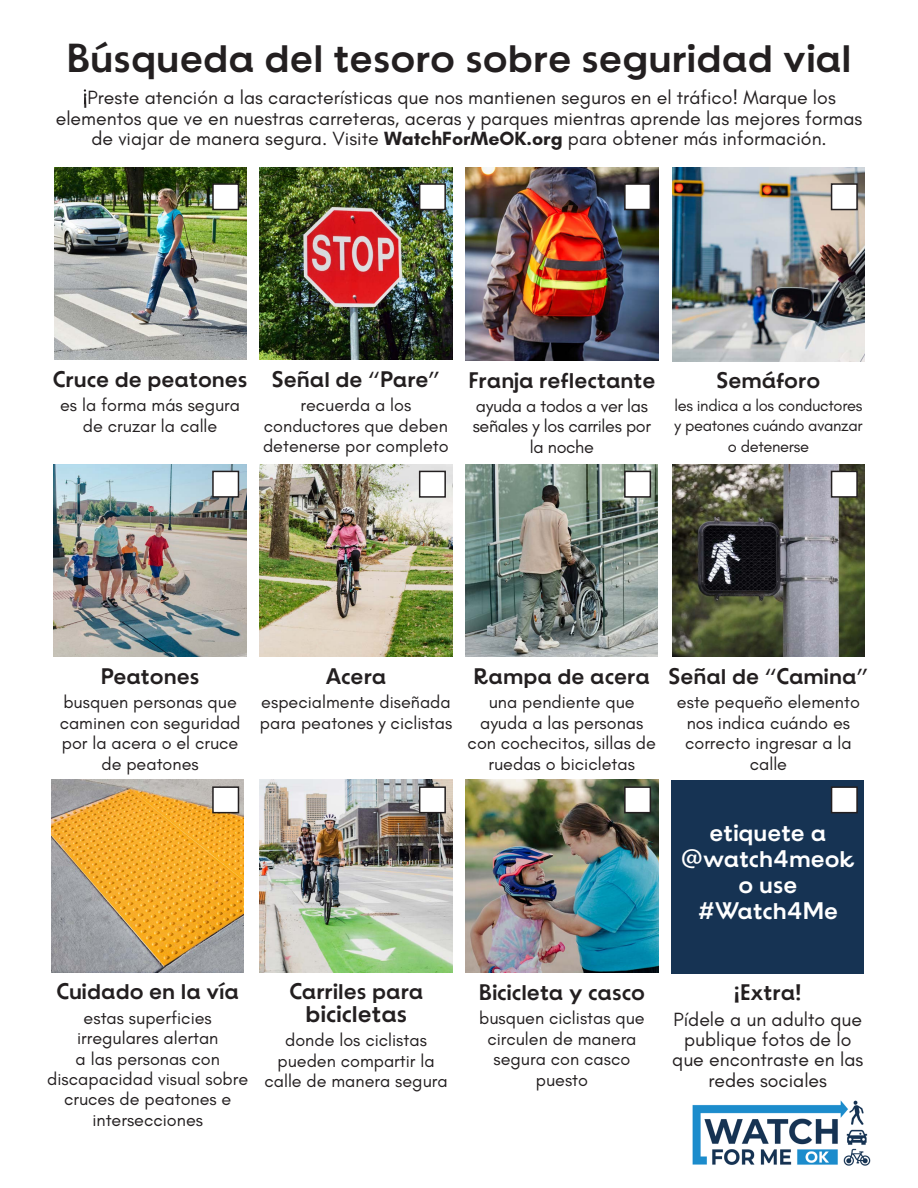
<style>
.page{position:relative;width:918px;height:1188px;background:#fff}
.page>*{position:absolute;margin:0;border:0;box-sizing:border-box;transform-origin:0 0}
.t1{font:40.5px "BD Supper";color:#231f20}
.t2{font:24px/25.8px "BD Supper";color:#fff;text-align:center}
.t3{font:24px "BD Supper";color:#231f20}
.t4{font:22.5px "BD Supper";color:#231f20}
.t5{font:19.5px/20.4px "Glacial Indifference";color:#231f20;text-align:center}
.t6{font:18px/20.4px "Glacial Indifference";color:#231f20;text-align:center}
.t7{font:18px/20.4px "Glacial Indifference";letter-spacing:-.02em;color:#231f20;text-align:center}
.t8{font:16.5px/20.4px "Glacial Indifference";letter-spacing:-.02em;color:#231f20;text-align:center}
.s1{font-weight:700}
</style>
<div class="page">
<img style="left:692px;top:1100px;width:179px;height:66px">
<img style="left:54px;top:464px;width:192px;height:193px">
<img style="left:54px;top:167px;width:192px;height:193px">
<img style="left:672px;top:464px;width:193px;height:193px">
<img style="left:52px;top:780px;width:192px;height:192px">
<img style="left:260px;top:780px;width:192px;height:192px">
<img style="left:260px;top:464px;width:192px;height:193px">
<img style="left:466px;top:464px;width:192px;height:193px">
<img style="left:260px;top:167px;width:192px;height:193px">
<img style="left:466px;top:167px;width:192px;height:194px">
<img style="left:672px;top:168px;width:193px;height:193px">
<img style="left:466px;top:780px;width:192px;height:192px">
<div style="left:672px;top:780px;width:192px;height:193px;background:#163353"></div>
<div style="left:213px;top:184px;width:25px;height:26px;background:#fff"></div>
<div style="left:212px;top:183px;width:27px;height:27px;border:2px solid #231f20"></div>
<div style="left:213px;top:471px;width:25px;height:26px;background:#fff"></div>
<div style="left:212px;top:471px;width:27px;height:27px;border:2px solid #231f20"></div>
<div style="left:213px;top:787px;width:25px;height:26px;background:#fff"></div>
<div style="left:212px;top:786px;width:27px;height:27px;border:2px solid #231f20"></div>
<div style="left:625px;top:184px;width:25px;height:26px;background:#fff"></div>
<div style="left:624px;top:183px;width:27px;height:27px;border:2px solid #231f20"></div>
<div style="left:625px;top:471px;width:25px;height:26px;background:#fff"></div>
<div style="left:624px;top:471px;width:27px;height:27px;border:2px solid #231f20"></div>
<div style="left:625px;top:787px;width:25px;height:26px;background:#fff"></div>
<div style="left:624px;top:786px;width:27px;height:27px;border:2px solid #231f20"></div>
<div style="left:420px;top:184px;width:25px;height:26px;background:#fff"></div>
<div style="left:419px;top:183px;width:27px;height:27px;border:2px solid #231f20"></div>
<div style="left:420px;top:471px;width:25px;height:26px;background:#fff"></div>
<div style="left:419px;top:471px;width:27px;height:27px;border:2px solid #231f20"></div>
<div style="left:420px;top:787px;width:25px;height:26px;background:#fff"></div>
<div style="left:419px;top:786px;width:27px;height:27px;border:2px solid #231f20"></div>
<div style="left:832px;top:184px;width:25px;height:26px;background:#fff"></div>
<div style="left:831px;top:183px;width:27px;height:27px;border:2px solid #231f20"></div>
<div style="left:832px;top:471px;width:25px;height:26px;background:#fff"></div>
<div style="left:831px;top:471px;width:27px;height:27px;border:2px solid #231f20"></div>
<div style="left:832px;top:787px;width:25px;height:26px;background:#fff"></div>
<div style="left:831px;top:786px;width:27px;height:27px;border:2px solid #231f20"></div>
<svg style="left:84px;top:89px;width:2px;height:15px"></svg>
<p class="t1" style="left:66px;top:33px;width:787px">Búsqueda del tesoro sobre seguridad vial</p>
<p class="t5" style="left:56px;top:88px;width:808px">¡Preste atención a las características que nos mantienen seguros en el tráfico! Marque los elementos que ve en nuestras carreteras, aceras y parques mientras aprende las mejores formas de viajar de manera segura. Visite <span class="s1">WatchForMeOK.org</span> para obtener más información.</p>
<p class="t4" style="left:53px;top:365px;width:196px">Cruce de peatones</p>
<p class="t6" style="left:60px;top:395px;width:181px">es la forma más segura de cruzar la calle</p>
<p class="t4" style="left:272px;top:365px;width:170px">Señal de “Pare”</p>
<p class="t6" style="left:263px;top:395px;width:187px">recuerda a los conductores que deben detenerse por completo</p>
<p class="t4" style="left:468px;top:366px;width:189px">Franja reflectante</p>
<p class="t7" style="left:473px;top:396px;width:180px">ayuda a todos a ver las señales y los carriles por la noche</p>
<p class="t4" style="left:716px;top:366px;width:105px">Semáforo</p>
<p class="t8" style="left:674px;top:396px;width:190px">les indica a los conductores y peatones cuándo avanzar o detenerse</p>
<p class="t4" style="left:101px;top:662px;width:100px">Peatones</p>
<p class="t6" style="left:60px;top:692px;width:182px">busquen personas que caminen con seguridad por la acera o el cruce de peatones</p>
<p class="t4" style="left:326px;top:662px;width:62px">Acera</p>
<p class="t4" style="left:474px;top:662px;width:178px">Rampa de acera</p>
<p class="t6" style="left:260px;top:692px;width:194px;text-align:left">especialmente diseñada para peatones y ciclistas</p>
<p class="t6" style="left:468px;top:692px;width:190px">una pendiente que ayuda a las personas con cochecitos, sillas de ruedas o bicicletas</p>
<p class="t4" style="left:669px;top:662px;width:201px">Señal de “Camina”</p>
<p class="t6" style="left:677px;top:692px;width:184px">este pequeño elemento nos indica cuándo es correcto ingresar a la calle</p>
<p class="t2" style="left:681px;top:821px;width:175px">etiquete a @watch4meok o use #Watch4Me</p>
<p class="t4" style="left:57px;top:978px;width:184px">Cuidado en la vía</p>
<p class="t6" style="left:47px;top:1008px;width:202px">estas superficies irregulares alertan<br>a las personas con discapacidad visual sobre cruces de peatones e intersecciones</p>
<p class="t4" style="left:289px;top:978px;width:136px">Carriles para</p>
<p class="t3" style="left:306px;top:999px;width:103px">bicicletas</p>
<p class="t6" style="left:264px;top:1030px;width:185px">donde los ciclistas pueden compartir la calle de manera segura</p>
<p class="t4" style="left:479px;top:978px;width:168px">Bicicleta y casco</p>
<p class="t4" style="left:734px;top:978px;width:69px">¡Extra!</p>
<p class="t6" style="left:479px;top:1008px;width:167px">busquen ciclistas que circulen de manera segura con casco puesto</p>
<p class="t5" style="left:672px;top:1009px;width:193px">Pídele a un adulto que publique fotos de lo que encontraste en las redes sociales</p>
</div>
